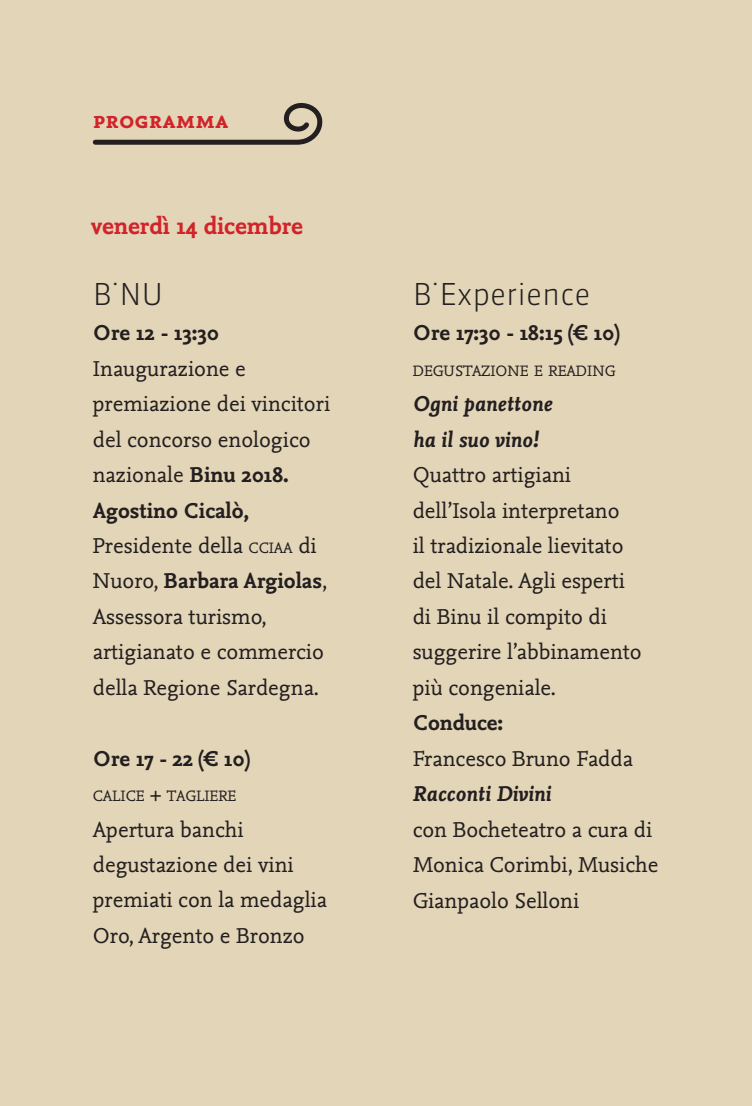
<style>
.page{position:relative;width:752px;height:1106px;background:#fff}
.page>*{position:absolute;margin:0;border:0;box-sizing:border-box;transform-origin:0 0}
.t1{font:300 30px "Sanuk LF";color:#231f20}
.t2{font:700 25px "Nexus Mix";color:#d1232a}
.t3{font:25px "Nexus Mix Bold SC";color:#d1232a}
.t4{font:22.5px/35.5px "Nexus Mix TF";color:#231f20}
.t5{font:700 22.5px "Nexus Mix";color:#231f20}
.t6{font:italic 700 22.5px/35.5px "Nexus Mix";color:#231f20}
.t7{font:15.75px "Nexus Mix TF";color:#231f20}
.s1{font-family:"Nexus Mix";font-weight:700}
.s2{font-size:15.75px}
.s3{font-family:"Nexus Mix TF";font-weight:400}
.s4{font-size:22.5px}
</style>
<div class="page">
<div style="left:0;top:0;width:751px;height:1106px;background:#e3d5b7"></div>
<svg style="left:92px;top:103px;width:231px;height:42px"></svg>
<p class="t3" style="left:93px;top:103px;width:137px">programma</p>
<p class="t2" style="left:91px;top:210px;width:213px">venerdì 14 dicembre</p>
<h1 class="t1" style="left:112px;top:256px;width:9px">.</h1>
<h1 class="t1" style="left:93px;top:276px;width:72px">BNU</h1>
<p class="t5" style="left:93px;top:318px;width:127px">Ore 12 - 13:30</p>
<p class="t4" style="left:93px;top:350px;width:239px">Inaugurazione e premiazione dei vincitori del concorso enologico nazionale <span class="s1">Binu 2018.</span></p>
<p class="t5" style="left:93px;top:496px;width:158px">Agostino Cicalò,</p>
<p class="t4" style="left:93px;top:527px;width:225px">Presidente della <span class="s2">CCIAA</span> di</p>
<p class="t5" style="left:93px;top:566px;width:236px"><span class="s3">Nuoro,</span> Barbara Argiolas<span class="s3">,</span></p>
<p class="t4" style="left:93px;top:598px;width:233px">Assessora turismo, artigianato e commercio della Regione Sardegna.</p>
<p class="t5" style="left:93px;top:744px;width:159px">Ore 17 - 22 (€ 10)</p>
<p class="t7" style="left:93px;top:786px;width:145px">CALICE <span class="s4">+</span> TAGLIERE</p>
<p class="t4" style="left:93px;top:811px;width:236px">Apertura banchi degustazione dei vini premiati con la medaglia<br>Oro, Argento e Bronzo</p>
<h1 class="t1" style="left:431px;top:256px;width:9px">.</h1>
<p class="t5" style="left:412px;top:318px;width:208px">Ore 17:30 - 18:15 (€ 10)</p>
<p class="t7" style="left:412px;top:360px;width:204px">DEGUSTAZIONE E READING</p>
<p class="t6" style="left:412px;top:386px;width:141px">Ogni panettone ha il suo vino!</p>
<p class="t4" style="left:412px;top:456px;width:230px">Quattro artigiani dell’Isola interpretano<br>il tradizionale lievitato del Natale. Agli esperti di Binu il compito di suggerire l’abbinamento più congeniale.</p>
<p class="t5" style="left:412px;top:708px;width:92px">Conduce:</p>
<p class="t4" style="left:412px;top:740px;width:222px">Francesco Bruno Fadda</p>
<p class="t6" style="left:412px;top:775px;width:140px">Racconti Divini</p>
<p class="t4" style="left:412px;top:811px;width:247px">con Bocheteatro a cura di<br>Monica Corimbi, Musiche<br>Gianpaolo Selloni</p>
<h1 class="t1" style="left:412px;top:276px;width:179px">B Experience</h1>
</div>
